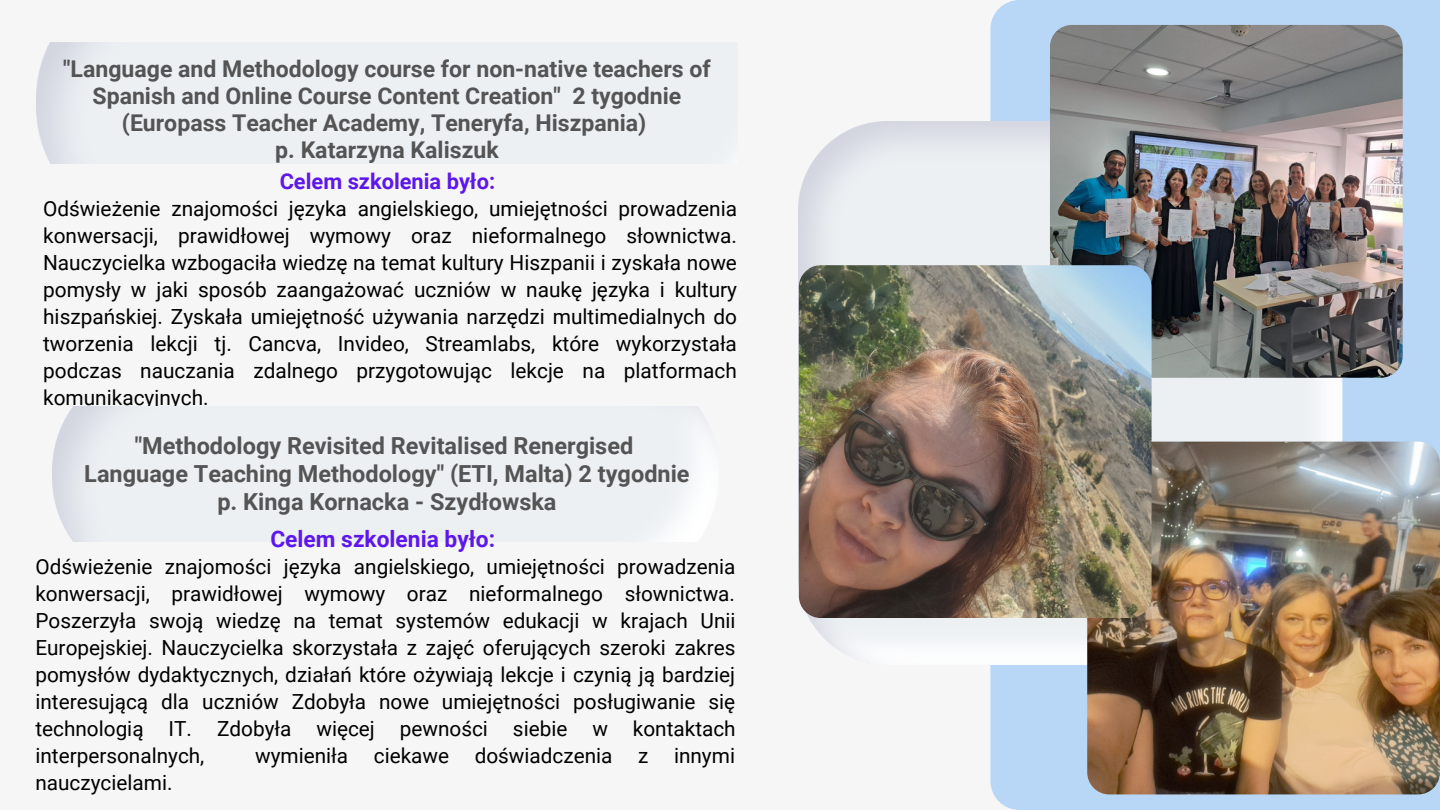
<style>
.page{position:relative;width:1440px;height:810px;background:#f6f6f6}
.page>*{position:absolute;margin:0;border:0;box-sizing:border-box;transform-origin:0 0}
.t1{font:700 23.5px/27.8px "Roboto";color:#545454;text-align:center}
.t2{font:700 23.1px/27px "Roboto";color:#545454;text-align:center}
.t3{font:700 22.8px "Roboto";color:#5e17eb}
.t4{font:700 21.8px "Roboto";color:#5e17eb}
.t5{font:20.8px/26.9px "Roboto";color:#000;text-align:justify}
</style>
<div class="page">
<img style="left:37px;top:42px;width:92px;height:121px">
<div style="left:990px;top:0;width:450px;height:810px;background:#b8d6f6"></div>
<img style="left:799px;top:122px;width:544px;height:543px">
<img style="left:53px;top:407px;width:652px;height:135px">
<img style="left:1087px;top:442px;width:353px;height:352px;border-radius:22px">
<img style="left:1050px;top:25px;width:353px;height:353px;border-radius:22px">
<img style="left:799px;top:265px;width:353px;height:353px;border-radius:22px">
<p class="t2" style="left:63px;top:55px;width:649px">"Language and Methodology course for non-native teachers of Spanish and Online Course Content Creation" 2 tygodnie (Europass Teacher Academy, Teneryfa, Hiszpania)<br>p. Katarzyna Kaliszuk</p>
<p class="t4" style="left:280px;top:169px;width:217px">Celem szkolenia było:</p>
<p class="t5" style="left:43px;top:196px;width:696px">Odświeżenie znajomości języka angielskiego, umiejętności prowadzenia konwersacji, prawidłowej wymowy oraz nieformalnego słownictwa.<br>Nauczycielka wzbogaciła wiedzę na temat kultury Hiszpanii i zyskała nowe pomysły w jaki sposób zaangażować uczniów w naukę języka i kultury hiszpańskiej. Zyskała umiejętność używania narzędzi multimedialnych do tworzenia lekcji tj. Cancva, Invideo, Streamlabs, które wykorzystała podczas nauczania zdalnego przygotowując lekcje na platformach komunikacyjnych.</p>
<p class="t1" style="left:84px;top:432px;width:607px">"Methodology Revisited Revitalised Renergised<br>Language Teaching Methodology" (ETI, Malta) 2 tygodnie p. Kinga Kornacka - Szydłowska</p>
<p class="t3" style="left:270px;top:525px;width:226px">Celem szkolenia było:</p>
<p class="t5" style="left:35px;top:553px;width:702px">Odświeżenie znajomości języka angielskiego, umiejętności prowadzenia konwersacji, prawidłowej wymowy oraz nieformalnego słownictwa.<br>Poszerzyła swoją wiedzę na temat systemów edukacji w krajach Unii Europejskiej. Nauczycielka skorzystała z zajęć oferujących szeroki zakres pomysłów dydaktycznych, działań które ożywiają lekcje i czynią ją bardziej interesującą dla uczniów Zdobyła nowe umiejętności posługiwanie się technologią IT. Zdobyła więcej pewności siebie w kontaktach interpersonalnych,</p>
<p class="t5" style="left:255px;top:742px;width:481px">wymieniła ciekawe doświadczenia z innymi</p>
<p class="t5" style="left:35px;top:769px;width:139px">nauczycielami.</p>
</div>
